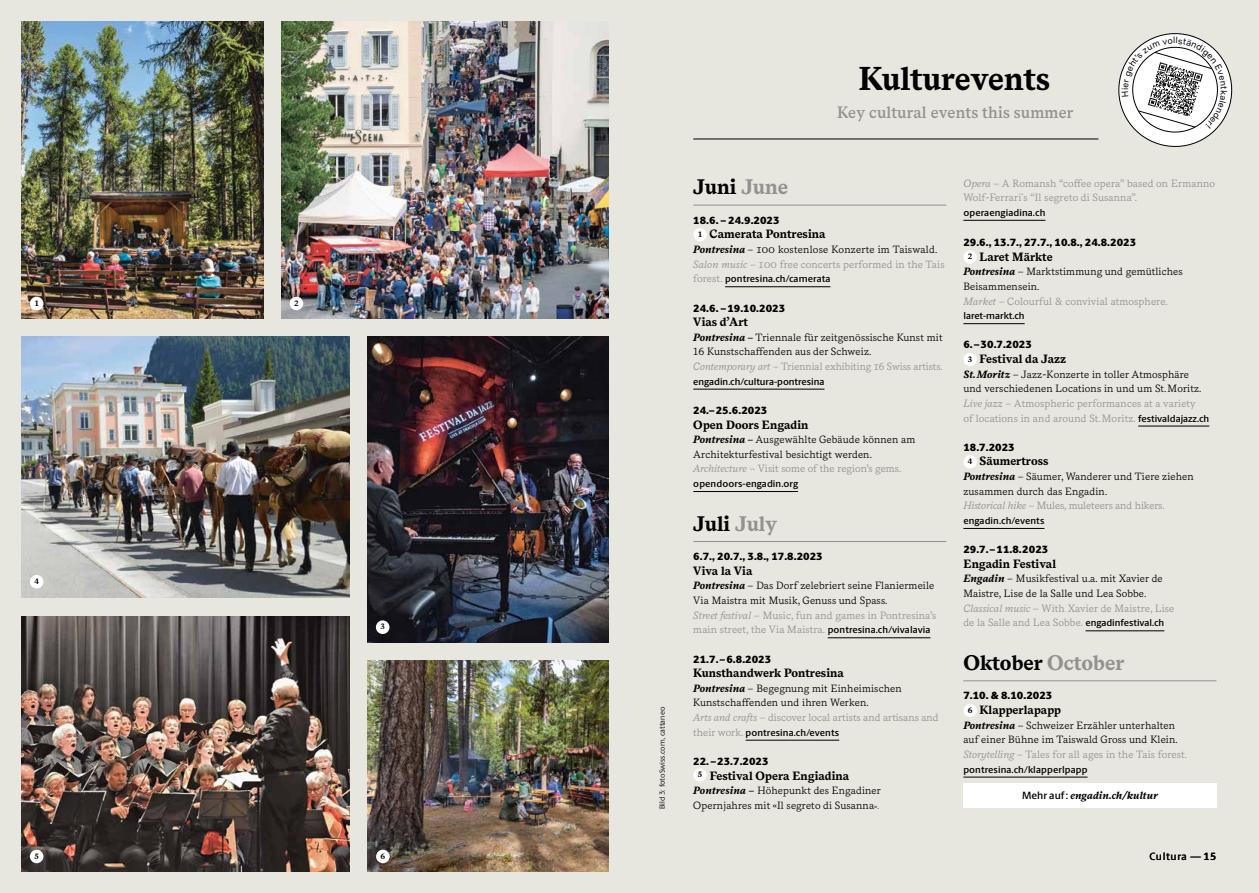
<style>
.page{position:relative;width:1259px;height:893px;background:#e7e6df}
.page>*{position:absolute;margin:0;border:0;box-sizing:border-box;transform-origin:0 0}
.t1{font:700 33px "Messina Serif";color:#000}
.t2{font:700 21px "Messina Serif";color:#000}
.t3{font:600 16.5px "Messina Serif";letter-spacing:.01em;color:#949290}
.t4{font:700 12px "Messina Serif";color:#000}
.t5{font:10.5px/14.7px "Messina Serif";letter-spacing:.01em;color:#000}
.t6{font:900 10.5px "Berlingske Sans";color:#000}
.t7{font:10.5px/14.7px "Messina Serif";letter-spacing:.01em;color:#949290}
.t8{font:italic 700 10.5px "Messina Serif";color:#000}
.t9{font:500 10.5px "Berlingske Sans";letter-spacing:.055em;color:#000}
.t10{font:9.75px "Berlingske Sans D Bd";letter-spacing:.01em;color:#000}
.t11{font:700 7.8px "Messina Serif";color:#000}
.t12{font:7.5px "Berlingske Sans";color:#000}
.s1{color:#949290}
.s2{font-size:7.8px}
.s3{font-weight:700;font-style:italic;color:#000}
.s4{color:#000}
.s5{font-style:italic}
.s6{font-family:"Messina Serif";font-size:10.5px;color:#949290}
.s7{font-weight:700;font-style:italic}
.s8{font-style:italic;color:#949290}
.s9{font-family:"Berlingske Sans D Bd";font-size:9.75px}
.s10{font-size:7.5px}
.s11{font-family:"Berlingske Sans D Bd";font-weight:400;font-style:normal}
.s12{font-weight:700}
</style>
<div class="page">
<img style="left:21px;top:21px;width:242px;height:298px">
<img style="left:367px;top:660px;width:241px;height:212px">
<img style="left:281px;top:21px;width:327px;height:298px">
<img style="left:367px;top:337px;width:241px;height:306px">
<div style="left:376px;top:620px;width:13px;height:14px;background:#fff;border-radius:50%"></div>
<img style="left:21px;top:617px;width:328px;height:255px">
<div style="left:30px;top:297px;width:13px;height:13px;background:#fff;border-radius:50%"></div>
<div style="left:290px;top:297px;width:13px;height:13px;background:#fff;border-radius:50%"></div>
<div style="left:376px;top:850px;width:14px;height:13px;background:#fff;border-radius:50%"></div>
<hr style="left:963px;top:220px;width:82px;height:1px;background:#000">
<hr style="left:963px;top:323px;width:61px;height:1px;background:#000">
<hr style="left:1138px;top:426px;width:71px;height:1px;background:#000">
<hr style="left:963px;top:528px;width:81px;height:1px;background:#000">
<hr style="left:1085px;top:631px;width:79px;height:1px;background:#000">
<hr style="left:963px;top:680px;width:253px;height:1px;background:#949290">
<hr style="left:963px;top:777px;width:124px;height:1px;background:#000">
<div style="left:963px;top:250px;width:13px;height:14px;background:#fff;border-radius:50%"></div>
<div style="left:963px;top:353px;width:13px;height:13px;background:#fff;border-radius:50%"></div>
<div style="left:963px;top:455px;width:13px;height:13px;background:#fff;border-radius:50%"></div>
<div style="left:963px;top:704px;width:13px;height:13px;background:#fff;border-radius:50%"></div>
<hr style="left:693px;top:205px;width:253px;height:1px;background:#949290">
<hr style="left:725px;top:286px;width:105px;height:1px;background:#000">
<hr style="left:693px;top:389px;width:131px;height:1px;background:#000">
<hr style="left:693px;top:491px;width:105px;height:1px;background:#000">
<hr style="left:693px;top:541px;width:253px;height:1px;background:#949290">
<hr style="left:827px;top:637px;width:103px;height:1px;background:#000">
<hr style="left:745px;top:740px;width:94px;height:1px;background:#000">
<div style="left:693px;top:228px;width:13px;height:13px;background:#fff;border-radius:50%"></div>
<div style="left:693px;top:768px;width:13px;height:14px;background:#fff;border-radius:50%"></div>
<hr style="left:693px;top:139px;width:405px;height:1px;background:#000">
<div style="left:963px;top:783px;width:253px;height:25px;background:#fff"></div>
<img style="left:21px;top:337px;width:328px;height:260px">
<div style="left:30px;top:575px;width:13px;height:13px;background:#fff;border-radius:50%"></div>
<div style="left:30px;top:850px;width:13px;height:13px;background:#fff;border-radius:50%"></div>
<svg style="left:1118px;top:33px;width:115px;height:114px"></svg>
<p class="t11" style="left:35px;top:297px;width:6px">1</p>
<p class="t11" style="left:294px;top:297px;width:6px">2</p>
<p class="t11" style="left:34px;top:575px;width:6px">4</p>
<p class="t11" style="left:35px;top:850px;width:6px">5</p>
<p class="t11" style="left:380px;top:621px;width:6px">3</p>
<p class="t11" style="left:380px;top:850px;width:6px">6</p>
<p class="t12" style="left:657px;top:809px;width:104px;rotate:-90deg">Bild 3: fotoSwiss.com, cattaneo</p>
<h1 class="t1" style="left:859px;top:54px;width:193px">Kulturevents</h1>
<h3 class="t3" style="left:837px;top:100px;width:238px">Key cultural events this summer</h3>
<h2 class="t2" style="left:693px;top:171px;width:97px">Juni <span class="s1">June</span></h2>
<p class="t6" style="left:693px;top:212px;width:88px">18.6. – 24.9.2023</p>
<p class="t4" style="left:698px;top:225px;width:129px"><span class="s2">1</span> Camerata Pontresina</p>
<p class="t7" style="left:693px;top:242px;width:253px"><span class="s3">Pontresina</span> <span class="s4">– 100 kostenlose Konzerte im Taiswald.<br></span><span class="s5">Salon music</span> – 100 free concerts performed in the Tais</p>
<p class="t10" style="left:693px;top:272px;width:139px"><span class="s6">forest.</span> pontresina.ch/camerata</p>
<p class="t6" style="left:693px;top:300px;width:93px">24.6. –19.10.2023</p>
<p class="t4" style="left:693px;top:313px;width:56px">Vias d’Art</p>
<p class="t5" style="left:693px;top:329px;width:251px"><span class="s7">Pontresina –</span> Triennale für zeitgenössische Kunst mit<br>16 Kunstschaffenden aus der Schweiz.<br><span class="s8">Contemporary art</span> <span class="s1">– Triennial exhibiting 16 Swiss artists.</span></p>
<p class="t10" style="left:693px;top:374px;width:133px">engadin.ch/cultura-pontresina</p>
<p class="t6" style="left:693px;top:402px;width:76px">24.–25.6.2023</p>
<p class="t4" style="left:693px;top:415px;width:117px">Open Doors Engadin</p>
<p class="t5" style="left:693px;top:432px;width:224px"><span class="s7">Pontresina –</span> Ausgewählte Gebäude können am<br>Architekturfestival besichtigt werden.<br><span class="s8">Architecture</span> <span class="s1">– Visit some of the region’s gems.</span></p>
<p class="t10" style="left:693px;top:476px;width:106px">opendoors-engadin.org</p>
<h2 class="t2" style="left:693px;top:508px;width:85px">Juli <span class="s1">July</span></h2>
<p class="t6" style="left:693px;top:549px;width:131px">6.7., 20.7., 3.8., 17.8.2023</p>
<p class="t4" style="left:693px;top:562px;width:61px">Viva la Via</p>
<p class="t5" style="left:693px;top:578px;width:244px"><span class="s7">Pontresina</span> – Das Dorf zelebriert seine Flaniermeile Via Maistra mit Musik, Genuss und Spass.<br><span class="s8">Street festival</span> <span class="s1">– Music, fun and games in Pontresina’s main street, the Via Maistra.</span> <span class="s9">pontresina.ch/vivalavia</span></p>
<p class="t6" style="left:693px;top:651px;width:79px">21.7.–6.8.2023</p>
<p class="t4" style="left:693px;top:664px;width:152px">Kunsthandwerk Pontresina</p>
<p class="t5" style="left:693px;top:680px;width:247px"><span class="s7">Pontresina</span> – Begegnung mit Einheimischen<br>Kunstschaffenden und ihren Werken.<br><span class="s8">Arts and crafts</span> <span class="s1">– discover local artists and artisans and</span></p>
<p class="t10" style="left:693px;top:725px;width:147px"><span class="s6">their work.</span> pontresina.ch/events</p>
<p class="t6" style="left:693px;top:753px;width:77px">22.–23.7.2023</p>
<p class="t4" style="left:698px;top:766px;width:153px"><sup>5</sup> Festival Opera Engiadina</p>
<p class="t5" style="left:693px;top:783px;width:189px"><span class="s7">Pontresina –</span> Höhepunkt des Engadiner<br>Opernjahres mit «Il segreto di Susanna<span class="s10">».</span></p>
<p class="t7" style="left:963px;top:175px;width:253px"><span class="s5">Opera</span> – A Romansh “coffee opera” based on Ermanno<br>Wolf-Ferrari´s “Il segreto di Susanna”.</p>
<p class="t10" style="left:963px;top:205px;width:83px">operaengiadina.ch</p>
<p class="t6" style="left:963px;top:235px;width:174px">29.6., 13.7., 27.7., 10.8., 24.8.2023</p>
<p class="t4" style="left:968px;top:247px;width:86px"><span class="s2">2</span> Laret Märkte</p>
<p class="t5" style="left:963px;top:264px;width:221px"><span class="s7">Pontresina</span> – Marktstimmung und gemütliches<br>Beisammensein.<br><span class="s8">Market</span> <span class="s1">– Colourful &amp; convivial atmosphere.</span></p>
<p class="t10" style="left:963px;top:308px;width:63px">laret-markt.ch</p>
<p class="t6" style="left:963px;top:337px;width:70px">6.–30.7.2023</p>
<p class="t4" style="left:968px;top:350px;width:100px"><span class="s2">3</span> Festival da Jazz</p>
<p class="t5" style="left:963px;top:366px;width:247px"><span class="s7">St.Moritz</span> – Jazz-Konzerte in toller Atmosphäre und verschiedenen Locations in und um St.Moritz.<br><span class="s8">Live jazz</span> <span class="s1">– Atmospheric performances at a variety<br>of locations in and around St.Moritz.</span> <span class="s9">festivaldajazz.ch</span></p>
<p class="t6" style="left:963px;top:439px;width:53px">18.7.2023</p>
<p class="t4" style="left:968px;top:452px;width:82px"><span class="s2">4</span> Säumertross</p>
<p class="t5" style="left:963px;top:469px;width:232px"><span class="s7">Pontresina</span> – Säumer, Wanderer und Tiere ziehen zusammen durch das Engadin.<br><span class="s8">Historical hike</span> <span class="s1">– Mules, muleteers and hikers.</span></p>
<p class="t10" style="left:963px;top:513px;width:83px">engadin.ch/events</p>
<p class="t6" style="left:963px;top:542px;width:86px">29.7.–11.8.2023</p>
<p class="t4" style="left:963px;top:555px;width:94px">Engadin Festival</p>
<p class="t5" style="left:963px;top:571px;width:212px"><span class="s7">Engadin</span> – Musikfestival u.a. mit Xavier de Maistre, Lise de la Salle und Lea Sobbe.<br><span class="s8">Classical music</span> <span class="s1">– With Xavier de Maistre, Lise de la Salle and Lea Sobbe.</span> <span class="s9">engadinfestival.ch</span></p>
<h2 class="t2" style="left:963px;top:647px;width:163px">Oktober <span class="s1">October</span></h2>
<p class="t6" style="left:963px;top:688px;width:90px">7.10. &amp; 8.10.2023</p>
<p class="t4" style="left:967px;top:701px;width:95px"><span class="s2">6</span> Klapperlapapp</p>
<p class="t5" style="left:963px;top:717px;width:225px"><span class="s7">Pontresina</span> – Schweizer Erzähler unterhalten auf einer Bühne im Taiswald Gross und Klein.<br><span class="s8">Storytelling</span> <span class="s1">– Tales for all ages in the Tais forest.</span></p>
<p class="t10" style="left:963px;top:762px;width:126px">pontresina.ch/klapperlpapp</p>
<p class="t8" style="left:1022px;top:788px;width:137px"><span class="s11">Mehr auf:</span> engadin.ch/kultur</p>
<p class="t9" style="left:1149px;top:848px;width:68px">Cultura — <span class="s12">15</span></p>
</div>
